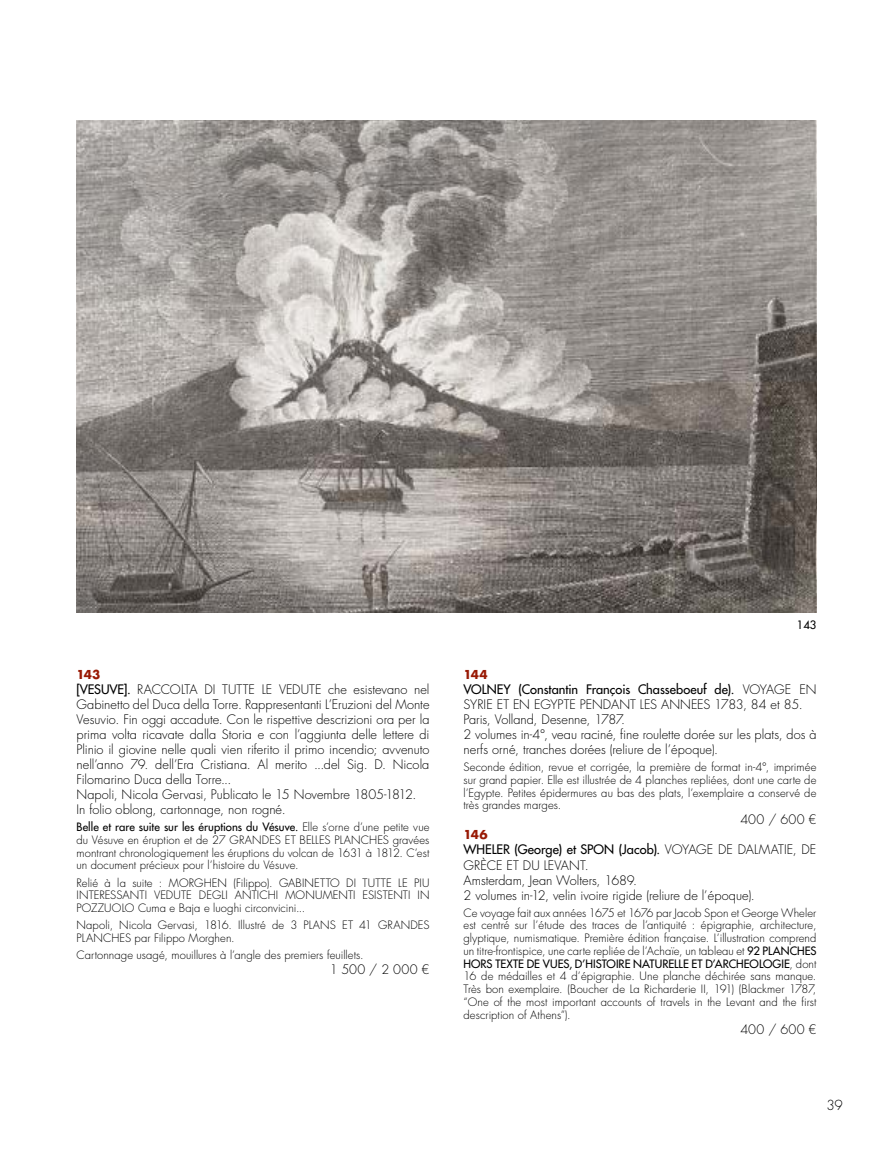
<style>
.page{position:relative;width:893px;height:1149px;background:#fff}
.page>*{position:absolute;margin:0;border:0;box-sizing:border-box;transform-origin:0 0}
.t1{font:300 13.5px "Futura Std";color:#000}
.t2{font:300 12.75px/15px "Futura Std";color:#000}
.t3{font:700 12px "Futura Std";letter-spacing:-.03em;color:#991a05}
.t4{font:300 11.25px/12.8px "Futura Std";letter-spacing:.005em;color:#000;text-align:justify}
.t5{font:500 11.25px "Futura Std";color:#000}
.s1{font-weight:500}
</style>
<div class="page">
<img style="left:77px;top:120px;width:739px;height:492px">
<p class="t3" style="left:77px;top:666px;width:26px">143</p>
<p class="t2" style="left:77px;top:682px;width:354px"><span class="s1">[VESUVE].</span> RACCOLTA DI TUTTE LE VEDUTE che esistevano nel Gabinetto del Duca della Torre. Rappresentanti L’Eruzioni del Monte Vesuvio. Fin oggi accadute. Con le rispettive descrizioni ora per la prima volta ricavate dalla Storia e con l’aggiunta delle lettere di Plinio il giovine nelle quali vien riferito il primo incendio; avvenuto nell’anno 79. dell’Era Cristiana. Al merito ...del Sig. D. Nicola Filomarino Duca della Torre...<br>Napoli, Nicola Gervasi, Publicato le 15 Novembre 1805-1812.<br>In folio oblong, cartonnage, non rogné.</p>
<p class="t4" style="left:77px;top:820px;width:354px"><span class="s1">Belle et rare suite sur les éruptions du Vésuve.</span> Elle s’orne d’une petite vue du Vésuve en éruption et de 27 GRANDES ET BELLES PLANCHES gravées montrant chronologiquement les éruptions du volcan de 1631 à 1812. C’est un document précieux pour l’histoire du Vésuve.</p>
<p class="t4" style="left:77px;top:876px;width:354px">Relié à la suite : MORGHEN (Filippo). GABINETTO DI TUTTE LE PIU INTERESSANTI VEDUTE DEGLI ANTICHI MONUMENTI ESISTENTI IN POZZUOLO Cuma e Baja e luoghi circonvicini...</p>
<p class="t4" style="left:77px;top:918px;width:354px">Napoli, Nicola Gervasi, 1816. Illustré de 3 PLANS ET 41 GRANDES<br>PLANCHES par Filippo Morghen.</p>
<p class="t4" style="left:77px;top:948px;width:289px">Cartonnage usagé, mouillures à l’angle des premiers feuillets.</p>
<p class="t2" style="left:330px;top:961px;width:101px">1 500 / 2 000 €</p>
<p class="t5" style="left:797px;top:618px;width:21px">143</p>
<p class="t3" style="left:463px;top:666px;width:26px">144</p>
<p class="t2" style="left:463px;top:682px;width:354px"><span class="s1">VOLNEY (Constantin François Chasseboeuf de).</span> VOYAGE EN SYRIE ET EN EGYPTE PENDANT LES ANNEES 1783, 84 et 85.<br>Paris, Volland, Desenne, 1787.<br>2 volumes in-4°, veau raciné, fine roulette dorée sur les plats, dos à nerfs orné, tranches dorées (reliure de l’époque).</p>
<p class="t4" style="left:463px;top:760px;width:354px">Seconde édition, revue et corrigée, la première de format in-4°, imprimée sur grand papier. Elle est illustrée de 4 planches repliées, dont une carte de l’Egypte. Petites épidermures au bas des plats, l’exemplaire a conservé de très grandes marges.</p>
<p class="t2" style="left:740px;top:812px;width:77px">400 / 600 €</p>
<p class="t3" style="left:463px;top:826px;width:26px">146</p>
<p class="t2" style="left:463px;top:842px;width:354px"><span class="s1">WHELER (George) et SPON (Jacob).</span> VOYAGE DE DALMATIE, DE GRÈCE ET DU LEVANT.<br>Amsterdam, Jean Wolters, 1689.<br>2 volumes in-12, velin ivoire rigide (reliure de l’époque).</p>
<p class="t4" style="left:463px;top:906px;width:354px">Ce voyage fait aux années 1675 et 1676 par Jacob Spon et George Wheler est centré sur l’étude des traces de l’antiquité : épigraphie, architecture, glyptique, numismatique. Première édition française. L’illustration comprend un titre-frontispice, une carte repliée de l’Achaïe, un tableau et <span class="s1">92 PLANCHES HORS TEXTE DE VUES, D’HISTOIRE NATURELLE ET D’ARCHEOLOGIE</span>, dont 16 de médailles et 4 d’épigraphie. Une planche déchirée sans manque.<br>Très bon exemplaire. (Boucher de La Richarderie II, 191) (Blackmer 1787, “One of the most important accounts of travels in the Levant and the first description of Athens”).</p>
<p class="t2" style="left:740px;top:1021px;width:77px">400 / 600 €</p>
<p class="t1" style="left:826px;top:1096px;width:18px">39</p>
</div>
